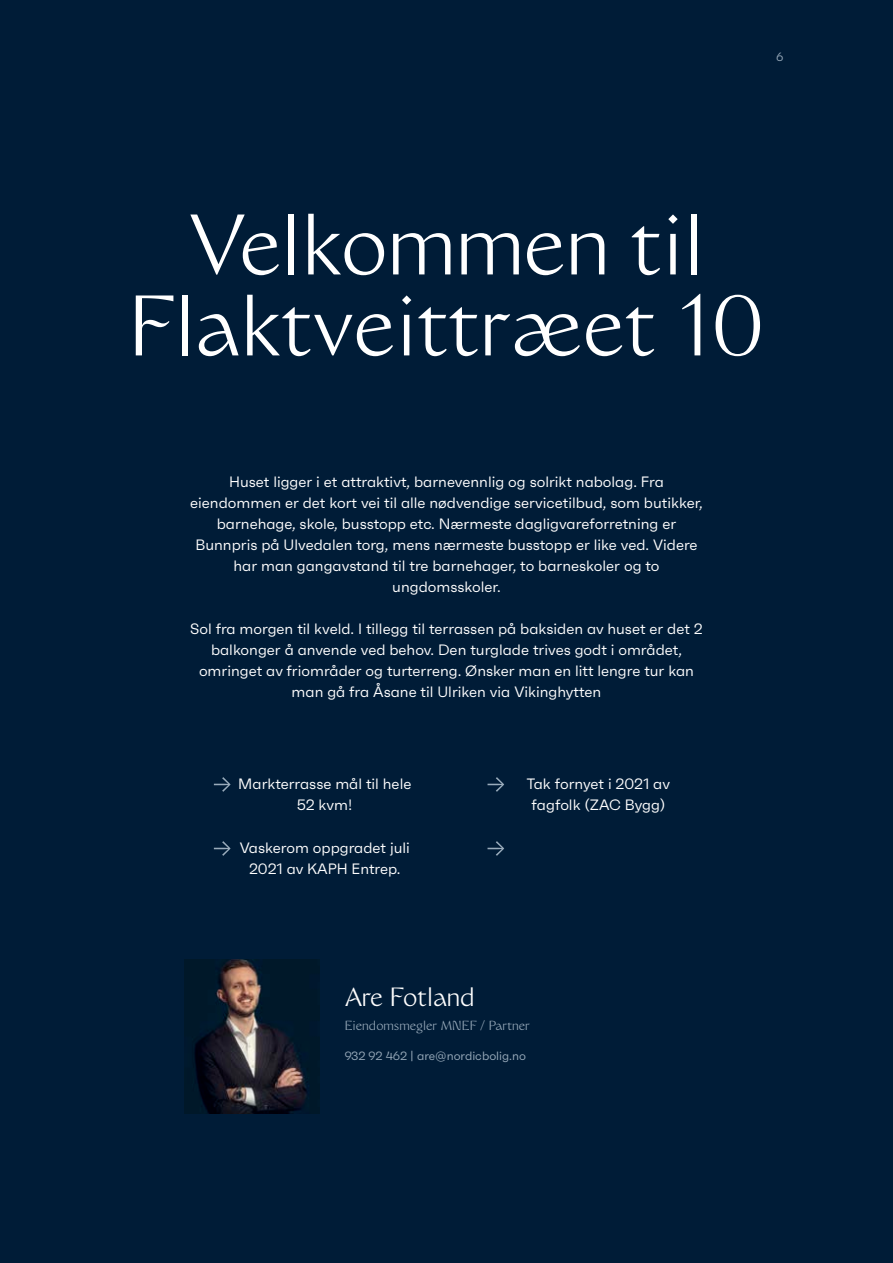
<style>
.page{position:relative;width:893px;height:1263px;background:#001c37}
.page>*{position:absolute;margin:0;border:0;box-sizing:border-box;transform-origin:0 0}
.t1{font:78px/81px "WT Monarch Nova";color:#fff;text-align:center}
.t2{font:24px "WT Monarch Nova";color:#fff}
.t3{font:15px/21px "Faktum";color:#fff;text-align:center}
.t4{font:12px "Faktum";color:#99abbb}
.t5{font:12px "WT Monarch Nova";color:#99abbb}
</style>
<div class="page">
<svg style="left:214px;top:777px;width:16px;height:15px"></svg>
<svg style="left:487px;top:777px;width:17px;height:15px"></svg>
<svg style="left:487px;top:841px;width:17px;height:15px"></svg>
<svg style="left:214px;top:841px;width:16px;height:15px"></svg>
<img style="left:184px;top:960px;width:136px;height:153px">
<p class="t4" style="left:776px;top:49px;width:9px">6</p>
<h1 class="t1" style="left:129px;top:207px;width:637px">Velkommen til<br>Flaktveittræet 10</h1>
<p class="t3" style="left:190px;top:472px;width:514px">Huset ligger i et attraktivt, barnevennlig og solrikt nabolag. Fra eiendommen er det kort vei til alle nødvendige servicetilbud, som butikker, barnehage, skole, busstopp etc. Nærmeste dagligvareforretning er Bunnpris på Ulvedalen torg, mens nærmeste busstopp er like ved. Videre har man gangavstand til tre barnehager, to barneskoler og to ungdomsskoler.</p>
<p class="t3" style="left:190px;top:619px;width:514px">Sol fra morgen til kveld. I tillegg til terrassen på baksiden av huset er det 2 balkonger å anvende ved behov. Den turglade trives godt i området, omringet av friområder og turterreng. Ønsker man en litt lengre tur kan man gå fra Åsane til Ulriken via Vikinghytten</p>
<p class="t3" style="left:238px;top:773px;width:175px">Markterrasse mål til hele<br>52 kvm!</p>
<p class="t3" style="left:240px;top:837px;width:172px">Vaskerom oppgradet juli<br>2021 av KAPH Entrep.</p>
<p class="t3" style="left:527px;top:773px;width:145px">Tak fornyet i 2021 av fagfolk (ZAC Bygg)</p>
<h2 class="t2" style="left:345px;top:981px;width:132px">Are Fotland</h2>
<p class="t5" style="left:345px;top:1018px;width:187px">Eiendomsmegler MNEF / Partner</p>
<p class="t4" style="left:345px;top:1049px;width:183px">932 92 462 | are@nordicbolig.no</p>
</div>
